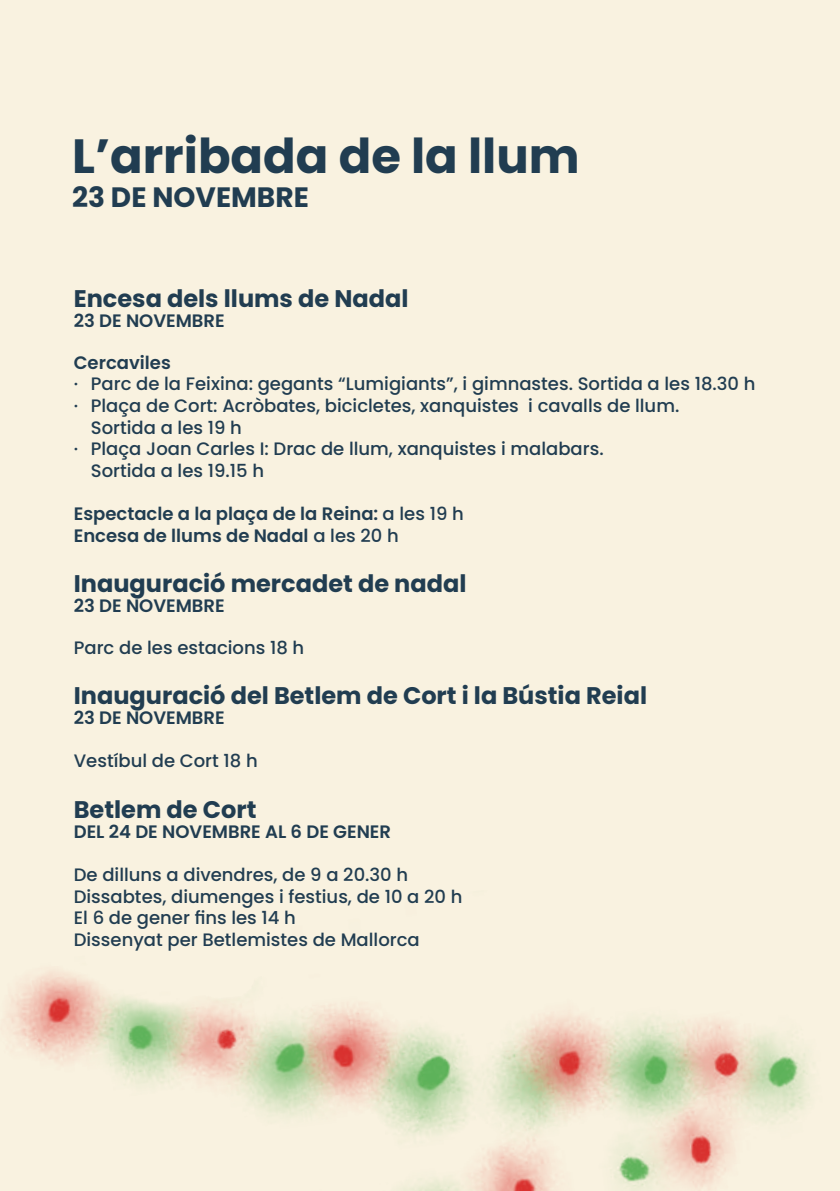
<style>
.page{position:relative;width:840px;height:1191px;background:#fff}
.page>*{position:absolute;margin:0;border:0;box-sizing:border-box;transform-origin:0 0}
.t1{font:700 48px "Poppins";color:#213d51}
.t2{font:700 28px "Poppins";color:#213d51}
.t3{font:700 24px "Poppins";color:#213d51}
.t4{font:500 18px/21.6px "Poppins";color:#213d51}
.t5{font:600 18px/21.6px "Poppins";color:#213d51}
.s1{font-weight:500}
</style>
<div class="page">
<div style="left:0;top:0;width:839px;height:1191px;background:#f9f2e0"></div>
<img style="left:7px;top:971px;width:803px;height:220px">
<h1 class="t1" style="left:72px;top:129px;width:509px">L’arribada de la llum</h1>
<h2 class="t2" style="left:72px;top:181px;width:238px">23 DE NOVEMBRE</h2>
<h3 class="t3" style="left:74px;top:285px;width:336px">Encesa dels llums de Nadal</h3>
<p class="t5" style="left:74px;top:310px;width:152px">23 DE NOVEMBRE</p>
<p class="t5" style="left:74px;top:352px;width:98px">Cercaviles</p>
<p class="t4" style="left:74px;top:373px;width:682px">· Parc de la Feixina: gegants “Lumigiants”, i gimnastes. Sortida a les 18.30 h</p>
<p class="t4" style="left:74px;top:395px;width:606px">· Plaça de Cort: Acròbates, bicicletes, xanquistes i cavalls de llum.</p>
<p class="t4" style="left:91px;top:416px;width:152px">Sortida a les 19 h</p>
<p class="t4" style="left:74px;top:438px;width:531px">· Plaça Joan Carles I: Drac de llum, xanquistes i malabars.</p>
<p class="t4" style="left:91px;top:460px;width:175px">Sortida a les 19.15 h</p>
<p class="t5" style="left:74px;top:503px;width:391px">Espectacle a la plaça de la Reina: <span class="s1">a les 19 h<br></span>Encesa de llums de Nadal <span class="s1">a les 20 h</span></p>
<h3 class="t3" style="left:74px;top:569px;width:394px">Inauguració mercadet de nadal</h3>
<p class="t5" style="left:74px;top:595px;width:152px">23 DE NOVEMBRE</p>
<p class="t4" style="left:74px;top:636px;width:232px">Parc de les estacions 18 h</p>
<h3 class="t3" style="left:74px;top:681px;width:574px">Inauguració del Betlem de Cort i la Bústia Reial</h3>
<p class="t5" style="left:74px;top:707px;width:152px">23 DE NOVEMBRE</p>
<p class="t4" style="left:74px;top:750px;width:185px">Vestíbul de Cort 18 h</p>
<h3 class="t3" style="left:74px;top:795px;width:184px">Betlem de Cort</h3>
<p class="t5" style="left:74px;top:820px;width:318px">DEL 24 DE NOVEMBRE AL 6 DE GENER</p>
<p class="t4" style="left:74px;top:864px;width:390px">De dilluns a divendres, de 9 a 20.30 h Dissabtes, diumenges i festius, de 10 a 20 h El 6 de gener fins les 14 h<br>Dissenyat per Betlemistes de Mallorca</p>
</div>
